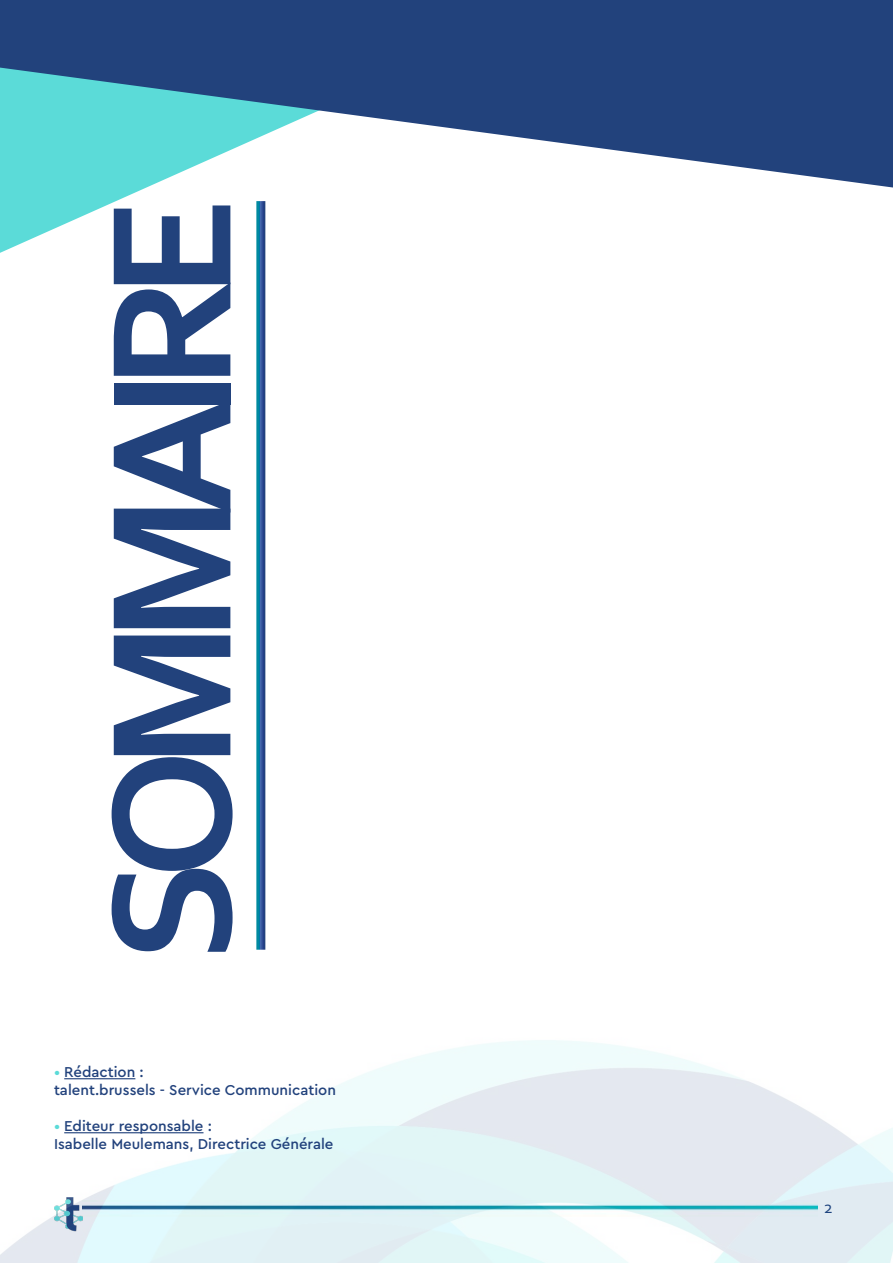
<style>
.page{position:relative;width:893px;height:1263px;background:#fff}
.page>*{position:absolute;margin:0;border:0;box-sizing:border-box;transform-origin:0 0}
.t1{font:700 178.5px "Corbel";letter-spacing:-.115em;color:#22427c}
.t2{font:18px "Corbel";color:#22427c}
.t3{font:500 15px/18px "Cera Pro";color:#22427c}
.s1{color:#5bdbd8}
</style>
<div class="page">
<img style="left:0;top:629px;width:893px;height:634px">
<svg style="left:0;top:188px;width:266px;height:65px"></svg>
<svg style="left:0;top:0;width:893px;height:188px;fill:#22427c"></svg>
<svg style="left:256px;top:201px;width:9px;height:749px;background:#266c9f"></svg>
<hr style="left:64px;top:1078px;width:71px;height:1px;background:#22427c">
<hr style="left:64px;top:1132px;width:139px;height:1px;background:#22427c">
<h1 class="t1" style="left:60px;top:962px;width:767px;rotate:-90deg">SOMMAIRE</h1>
<p class="t3" style="left:54px;top:1062px;width:283px"><span class="s1">•</span> Rédaction :<br>talent.brussels - Service Communication</p>
<p class="t3" style="left:54px;top:1116px;width:281px"><span class="s1">•</span> Editeur responsable :<br>Isabelle Meulemans, Directrice Générale</p>
<p class="t2" style="left:824px;top:1196px;width:11px">2</p>
</div>
